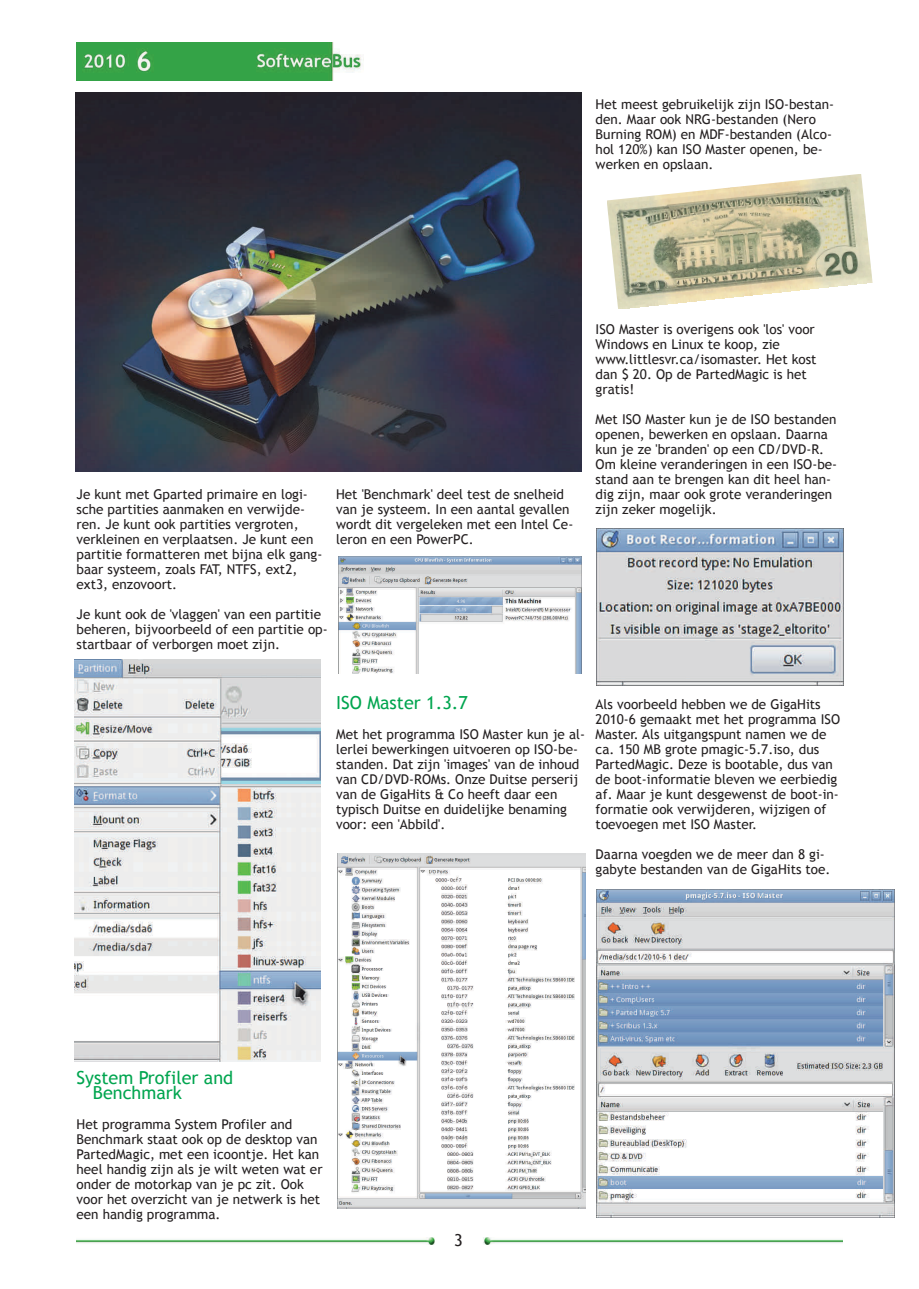
<style>
.page{position:relative;width:919px;height:1289px;background:#fff}
.page>*{position:absolute;margin:0;border:0;box-sizing:border-box;transform-origin:0 0}
.t1{font:18px/15px "Trebuchet MS";color:#00a54f}
.t2{font:16.5px "Trebuchet MS";color:#231f20}
.t3{font:13.5px/15px "Trebuchet MS";color:#231f20}
</style>
<div class="page">
<img style="left:77px;top:43px;width:287px;height:38px">
<img style="left:77px;top:1237px;width:358px;height:7px">
<img style="left:483px;top:1237px;width:359px;height:7px">
<img style="left:75px;top:92px;width:506px;height:379px">
<img style="left:74px;top:660px;width:247px;height:401px">
<img style="left:338px;top:853px;width:247px;height:355px">
<img style="left:607px;top:174px;width:265px;height:134px">
<img style="left:338px;top:556px;width:243px;height:117px">
<img style="left:596px;top:889px;width:298px;height:328px">
<img style="left:596px;top:528px;width:247px;height:158px">
<p class="t3" style="left:595px;top:97px;width:240px">Het meest gebruikelijk zijn ISO‐bestan‐ den. Maar ook NRG‐bestanden (Nero Burning ROM) en MDF‐bestanden (Alco‐ hol 120%) kan ISO Master openen, be‐ werken en opslaan.</p>
<p class="t3" style="left:77px;top:487px;width:247px">Je kunt met Gparted primaire en logi‐ sche partities aanmaken en verwijde‐ ren. Je kunt ook partities vergroten, verkleinen en verplaatsen. Je kunt een partitie formatteren met bijna elk gang‐ baar systeem, zoals FAT, NTFS, ext2, ext3, enzovoort.</p>
<p class="t3" style="left:77px;top:607px;width:253px">Je kunt ook de 'vlaggen' van een partitie beheren, bijvoorbeeld of een partitie op‐ startbaar of verborgen moet zijn.</p>
<p class="t3" style="left:336px;top:487px;width:239px">Het 'Benchmark' deel test de snelheid van je systeem. In een aantal gevallen wordt dit vergeleken met een Intel Ce‐ leron en een PowerPC.</p>
<p class="t3" style="left:595px;top:322px;width:222px">ISO Master is overigens ook 'los' voor<br>Windows en Linux te koop, zie www.littlesvr.ca/isomaster. Het kost dan $ 20. Op de PartedMagic is het gratis!</p>
<p class="t3" style="left:595px;top:412px;width:243px">Met ISO Master kun je de ISO bestanden openen, bewerken en opslaan. Daarna kun je ze 'branden' op een CD/DVD‐R.<br>Om kleine veranderingen in een ISO‐be‐ stand aan te brengen kan dit heel han‐ dig zijn, maar ook grote veranderingen zijn zeker mogelijk.</p>
<h1 class="t1" style="left:336px;top:695px;width:133px">ISO Master 1.3.7</h1>
<p class="t3" style="left:336px;top:727px;width:250px">Met het programma ISO Master kun je al‐ lerlei bewerkingen uitvoeren op ISO‐be‐ standen. Dat zijn 'images' van de inhoud van CD/DVD‐ROMs. Onze Duitse perserij van de GigaHits &amp; Co heeft daar een typisch Duitse en duidelijke benaming voor: een 'Abbild'.</p>
<p class="t3" style="left:595px;top:697px;width:246px">Als voorbeeld hebben we de GigaHits 2010‐6 gemaakt met het programma ISO Master. Als uitgangspunt namen we de ca. 150 MB grote pmagic‐5.7.iso, dus PartedMagic. Deze is bootable, dus van de boot‐informatie bleven we eerbiedig af. Maar je kunt desgewenst de boot‐in‐ formatie ook verwijderen, wijzigen of toevoegen met ISO Master.</p>
<p class="t3" style="left:595px;top:847px;width:236px">Daarna voegden we de meer dan 8 gi‐ gabyte bestanden van de GigaHits toe.</p>
<h1 class="t1" style="left:93px;top:1070px;width:142px;text-indent:-16px">System Profiler and<br>Benchmark</h1>
<p class="t3" style="left:77px;top:1117px;width:247px">Het programma System Profiler and Benchmark staat ook op de desktop van PartedMagic, met een icoontje. Het kan heel handig zijn als je wilt weten wat er onder de motorkap van je pc zit. Ook voor het overzicht van je netwerk is het een handig programma.</p>
<p class="t2" style="left:454px;top:1230px;width:10px">3</p>
</div>
